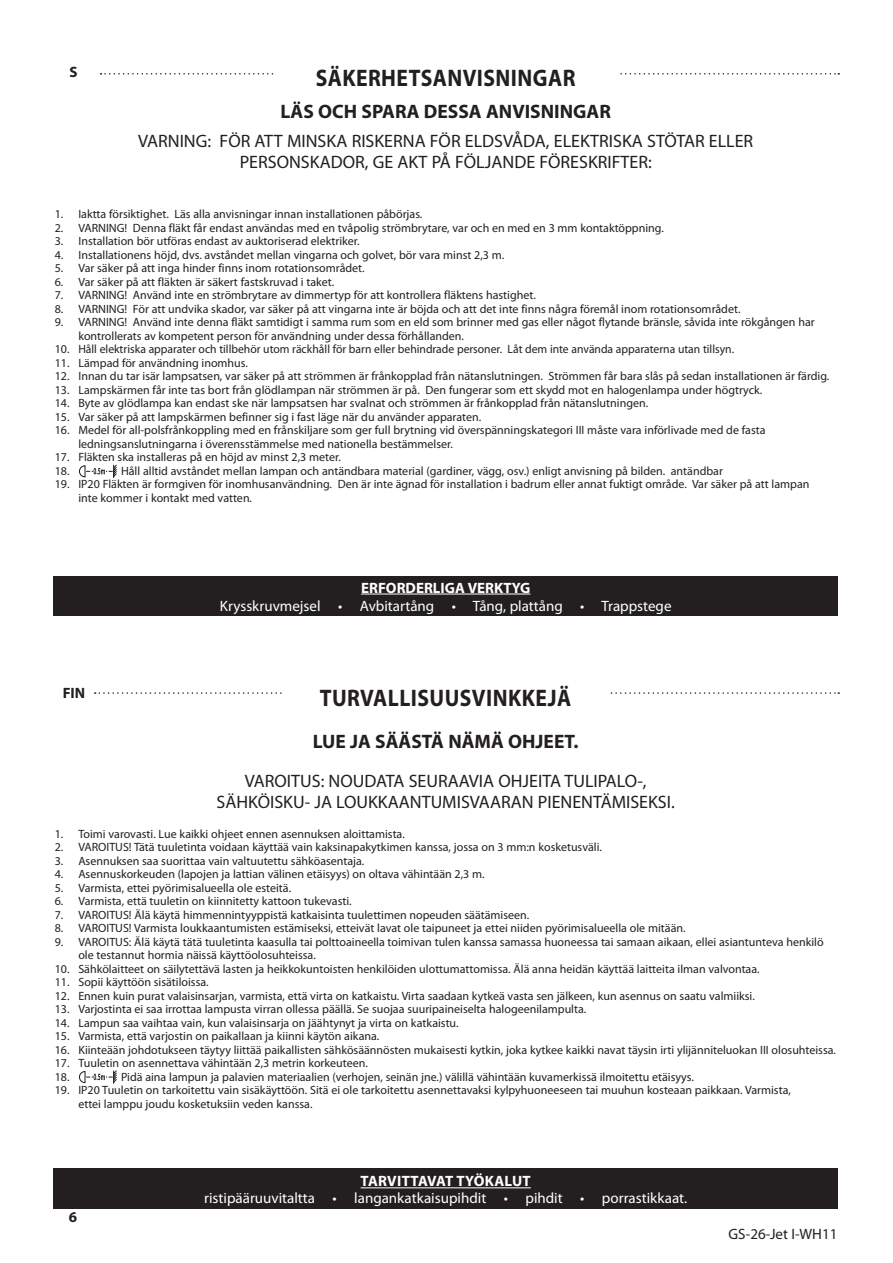
<style>
.page{position:relative;width:893px;height:1263px;background:#fff}
.page>*{position:absolute;margin:0;border:0;box-sizing:border-box;transform-origin:0 0}
.t1{font:700 24px "Myriad Pro";color:#231f20;scale:.9 1}
.t2{font:700 19.5px "Myriad Pro";color:#231f20}
.t3{font:18px/21px "Myriad Pro";color:#231f20;text-align:center}
.t4{font:15px "Myriad Pro";color:#fff}
.t5{font:700 15px "Myriad Pro";letter-spacing:.02em;color:#fff}
.t6{font:700 15px "Myriad Pro";color:#fff}
.t7{font:15px "Myriad Pro";color:#231f20}
.t8{font:700 15px "Myriad Pro";color:#231f20}
.t9{font:12px/13.5px "Myriad Pro";color:#231f20}
</style>
<div class="page">
<div style="left:53px;top:1169px;width:785px;height:40px;background:#231f20"></div>
<hr style="left:361px;top:1187px;width:170px;height:1px;background:#fff">
<svg style="left:95px;top:692px;width:744px;height:2px"></svg>
<div style="left:282px;top:673px;width:327px;height:47px;background:#fff"></div>
<div style="left:53px;top:576px;width:785px;height:40px;background:#231f20"></div>
<hr style="left:361px;top:594px;width:169px;height:1px;background:#fff">
<svg style="left:100px;top:73px;width:739px;height:2px"></svg>
<div style="left:274px;top:54px;width:343px;height:46px;background:#fff"></div>
<svg style="left:79px;top:1070px;width:38px;height:13px"></svg>
<svg style="left:79px;top:465px;width:38px;height:13px"></svg>
<p class="t8" style="left:69px;top:64px;width:10px">S</p>
<h1 class="t1" style="left:316px;top:65px;width:29px">SÄKERHETSANVISNINGAR</h1>
<h2 class="t2" style="left:280px;top:101px;width:332px">LÄS OCH SPARA DESSA ANVISNINGAR</h2>
<h3 class="t3" style="left:138px;top:131px;width:617px">VARNING: FÖR ATT MINSKA RISKERNA FÖR ELDSVÅDA, ELEKTRISKA STÖTAR ELLER<br>PERSONSKADOR, GE AKT PÅ FÖLJANDE FÖRESKRIFTER:</h3>
<p class="t9" style="left:55px;top:208px;width:369px">1. Iaktta försiktighet. Läs alla anvisningar innan installationen påbörjas.</p>
<p class="t9" style="left:55px;top:221px;width:611px">2. VARNING! Denna fläkt får endast användas med en tvåpolig strömbrytare, var och en med en 3 mm kontaktöppning.</p>
<p class="t9" style="left:55px;top:235px;width:306px">3. Installation bör utföras endast av auktoriserad elektriker.</p>
<p class="t9" style="left:55px;top:248px;width:451px">4. Installationens höjd, dvs. avståndet mellan vingarna och golvet, bör vara minst 2,3 m.</p>
<p class="t9" style="left:55px;top:262px;width:311px">5. Var säker på att inga hinder finns inom rotationsområdet.</p>
<p class="t9" style="left:55px;top:275px;width:281px">6. Var säker på att fläkten är säkert fastskruvad i taket.</p>
<p class="t9" style="left:55px;top:289px;width:483px">7. VARNING! Använd inte en strömbrytare av dimmertyp för att kontrollera fläktens hastighet.</p>
<p class="t9" style="left:55px;top:302px;width:687px">8. VARNING! För att undvika skador, var säker på att vingarna inte är böjda och att det inte finns några föremål inom rotationsområdet.</p>
<p class="t9" style="left:78px;top:316px;width:738px;text-indent:-24px">9. VARNING! Använd inte denna fläkt samtidigt i samma rum som en eld som brinner med gas eller något flytande bränsle, såvida inte rökgången har kontrollerats av kompetent person för användning under dessa förhållanden.</p>
<p class="t9" style="left:55px;top:343px;width:681px">10. Håll elektriska apparater och tillbehör utom räckhåll för barn eller behindrade personer. Låt dem inte använda apparaterna utan tillsyn.</p>
<p class="t9" style="left:55px;top:356px;width:195px">11. Lämpad för användning inomhus.</p>
<p class="t9" style="left:55px;top:370px;width:776px">12. Innan du tar isär lampsatsen, var säker på att strömmen är frånkopplad från nätanslutningen. Strömmen får bara slås på sedan installationen är färdig.</p>
<p class="t9" style="left:55px;top:383px;width:709px">13. Lampskärmen får inte tas bort från glödlampan när strömmen är på. Den fungerar som ett skydd mot en halogenlampa under högtryck.</p>
<p class="t9" style="left:55px;top:397px;width:595px">14. Byte av glödlampa kan endast ske när lampsatsen har svalnat och strömmen är frånkopplad från nätanslutningen.</p>
<p class="t9" style="left:55px;top:410px;width:428px">15. Var säker på att lampskärmen befinner sig i fast läge när du använder apparaten.</p>
<p class="t9" style="left:78px;top:424px;width:689px;text-indent:-24px">16. Medel för all-polsfrånkoppling med en frånskiljare som ger full brytning vid överspänningskategori III måste vara införlivade med de fasta ledningsanslutningarna i överensstämmelse med nationella bestämmelser.</p>
<p class="t9" style="left:55px;top:451px;width:288px">17. Fläkten ska installeras på en höjd av minst 2,3 meter.<br>18.</p>
<p class="t9" style="left:121px;top:464px;width:603px">Håll alltid avståndet mellan lampan och antändbara material (gardiner, vägg, osv.) enligt anvisning på bilden. antändbar</p>
<p class="t9" style="left:78px;top:478px;width:733px;text-indent:-24px">19. IP20 Fläkten är formgiven för inomhusanvändning. Den är inte ägnad för installation i badrum eller annat fuktigt område. Var säker på att lampan inte kommer i kontakt med vatten.</p>
<p class="t8" style="left:63px;top:684px;width:24px">FIN</p>
<p class="t6" style="left:361px;top:579px;width:171px">ERFORDERLIGA VERKTYG</p>
<p class="t4" style="left:220px;top:597px;width:453px">Krysskruvmejsel • Avbitartång • Tång, plattång • Trappstege</p>
<h1 class="t1" style="left:320px;top:684px;width:29px">TURVALLISUUSVINKKE</h1>
<h1 class="t1" style="left:548px;top:684px;width:25px">JÄ</h1>
<h2 class="t2" style="left:313px;top:731px;width:267px">LUE JA SÄÄSTÄ NÄMÄ OHJEET.</h2>
<h3 class="t3" style="left:217px;top:771px;width:460px">VAROITUS: NOUDATA SEURAAVIA OHJEITA TULIPALO-,<br>SÄHKÖISKU- JA LOUKKAANTUMISVAARAN PIENENTÄMISEKSI.</h3>
<p class="t9" style="left:55px;top:827px;width:352px">1. Toimi varovasti. Lue kaikki ohjeet ennen asennuksen aloittamista.</p>
<p class="t9" style="left:55px;top:841px;width:549px">2. VAROITUS! Tätä tuuletinta voidaan käyttää vain kaksinapakytkimen kanssa, jossa on 3 mm:n kosketusväli.</p>
<p class="t9" style="left:55px;top:854px;width:311px">3. Asennuksen saa suorittaa vain valtuutettu sähköasentaja.</p>
<p class="t9" style="left:55px;top:868px;width:431px">4. Asennuskorkeuden (lapojen ja lattian välinen etäisyys) on oltava vähintään 2,3 m.</p>
<p class="t9" style="left:55px;top:881px;width:238px">5. Varmista, ettei pyörimisalueella ole esteitä.</p>
<p class="t9" style="left:55px;top:895px;width:298px">6. Varmista, että tuuletin on kiinnitetty kattoon tukevasti.</p>
<p class="t9" style="left:55px;top:908px;width:476px">7. VAROITUS! Älä käytä himmennintyyppistä katkaisinta tuulettimen nopeuden säätämiseen.</p>
<p class="t9" style="left:55px;top:922px;width:632px">8. VAROITUS! Varmista loukkaantumisten estämiseksi, etteivät lavat ole taipuneet ja ettei niiden pyörimisalueella ole mitään.</p>
<p class="t9" style="left:78px;top:935px;width:747px;text-indent:-24px">9. VAROITUS: Älä käytä tätä tuuletinta kaasulla tai polttoaineella toimivan tulen kanssa samassa huoneessa tai samaan aikaan, ellei asiantunteva henkilö ole testannut hormia näissä käyttöolosuhteissa.</p>
<p class="t9" style="left:55px;top:962px;width:706px">10. Sähkölaitteet on säilytettävä lasten ja heikkokuntoisten henkilöiden ulottumattomissa. Älä anna heidän käyttää laitteita ilman valvontaa.</p>
<p class="t9" style="left:55px;top:976px;width:155px">11. Sopii käyttöön sisätiloissa.</p>
<p class="t9" style="left:55px;top:989px;width:702px">12. Ennen kuin purat valaisinsarjan, varmista, että virta on katkaistu. Virta saadaan kytkeä vasta sen jälkeen, kun asennus on saatu valmiiksi.</p>
<p class="t9" style="left:55px;top:1003px;width:533px">13. Varjostinta ei saa irrottaa lampusta virran ollessa päällä. Se suojaa suuripaineiselta halogeenilampulta.</p>
<p class="t9" style="left:55px;top:1016px;width:405px">14. Lampun saa vaihtaa vain, kun valaisinsarja on jäähtynyt ja virta on katkaistu.</p>
<p class="t9" style="left:55px;top:1030px;width:326px">15. Varmista, että varjostin on paikallaan ja kiinni käytön aikana.</p>
<p class="t9" style="left:55px;top:1043px;width:783px">16. Kiinteään johdotukseen täytyy liittää paikallisten sähkösäännösten mukaisesti kytkin, joka kytkee kaikki navat täysin irti ylijänniteluokan III olosuhteissa.</p>
<p class="t9" style="left:55px;top:1057px;width:315px">17. Tuuletin on asennettava vähintään 2,3 metrin korkeuteen.<br>18.</p>
<p class="t9" style="left:121px;top:1070px;width:574px">Pidä aina lampun ja palavien materiaalien (verhojen, seinän jne.) välillä vähintään kuvamerkissä ilmoitettu etäisyys.</p>
<p class="t9" style="left:78px;top:1084px;width:714px;text-indent:-24px">19. IP20 Tuuletin on tarkoitettu vain sisäkäyttöön. Sitä ei ole tarkoitettu asennettavaksi kylpyhuoneeseen tai muuhun kosteaan paikkaan. Varmista, ettei lamppu joudu kosketuksiin veden kanssa.</p>
<p class="t8" style="left:69px;top:1208px;width:10px">6</p>
<p class="t5" style="left:361px;top:1173px;width:172px">TARVITTAVAT TYÖKALUT</p>
<p class="t4" style="left:204px;top:1189px;width:485px">ristipääruuvitaltta • langankatkaisupihdit • pihdit • porrastikkaat.</p>
<p class="t7" style="left:729px;top:1226px;width:110px">GS-26-Jet I-WH11</p>
</div>
